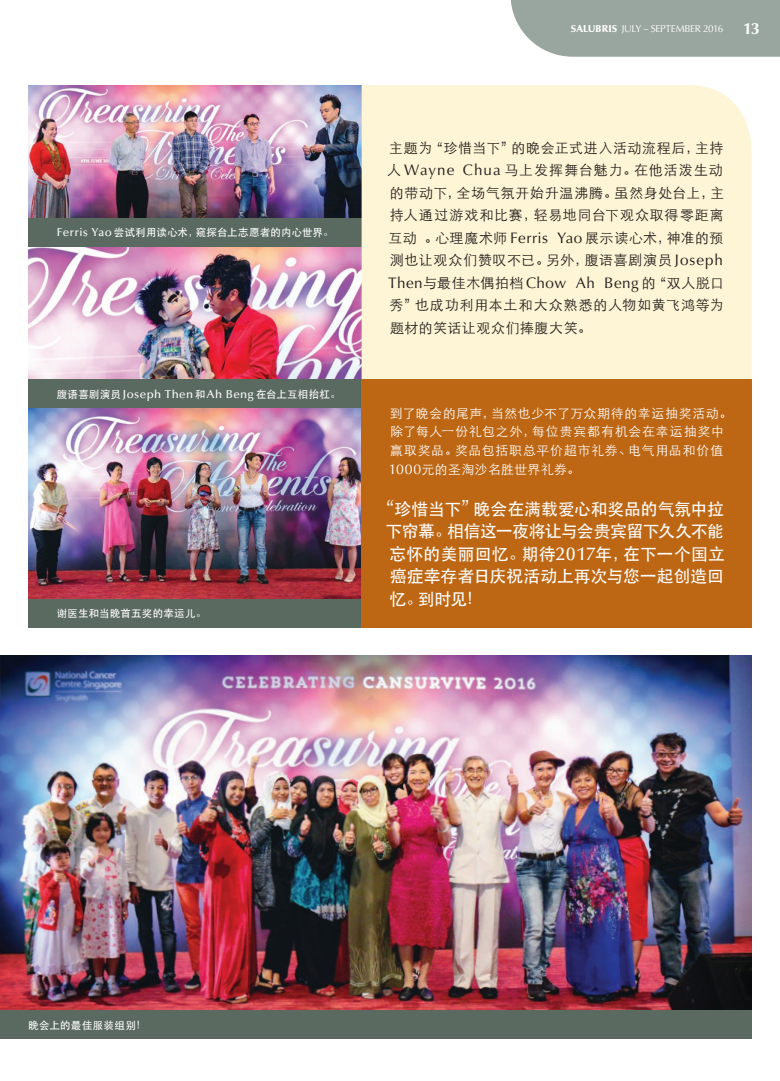
<style>
.page{position:relative;width:780px;height:1081px;background:#fff}
.page>*{position:absolute;margin:0;border:0;box-sizing:border-box;transform-origin:0 0}
.t1{font:500 16.88px/22.5px "ST Heiti SC";color:#fff;text-align:justify}
.t2{font:15.25px "Optima LT Std";letter-spacing:.03em;color:#231f20}
.t3{font:300 13.88px/22.5px "ST Heiti SC";letter-spacing:.06em;color:#231f20;text-align:justify}
.t4{font:300 12.75px/18.8px "ST Heiti SC";letter-spacing:.06em;color:#fff}
.t5{font:500 11.5px "Optima LT Std";letter-spacing:.035em;color:#fff}
.t6{font:500 10.5px "ST Heiti SC";letter-spacing:.02em;color:#fff}
.t7{font:10px "Optima LT Std";letter-spacing:-.04em;color:#fff}
.s1{font-family:"Optima LT Std";font-size:11.5px}
.s2{font-family:"ST Heiti SC";font-size:10.5px}
.s3{font-weight:900}
.s4{font-weight:700;font-size:16.25px}
.s5{font-family:"Optima LT Std";font-weight:400;font-size:15.25px}
.s6{font-family:"ST Heiti SC";font-weight:300;font-size:13.88px}
.s7{font-family:"Optima LT Std";font-weight:400;font-size:14px}
.s8{font-family:"Optima LT Std";font-size:18.62px}
</style>
<div class="page">
<img style="left:28px;top:85px;width:333px;height:133px">
<img style="left:28px;top:246px;width:333px;height:133px">
<img style="left:28px;top:407px;width:333px;height:192px">
<img style="left:0;top:656px;width:751px;height:354px">
<div style="left:0;top:1010px;width:751px;height:28px;background:#5b6a61"></div>
<div style="left:28px;top:218px;width:333px;height:28px;background:#5b6a61"></div>
<div style="left:28px;top:599px;width:333px;height:28px;background:#5b6a61"></div>
<div style="left:28px;top:379px;width:333px;height:28px;background:#5b6a61"></div>
<div style="left:361px;top:85px;width:390px;height:294px;background:#fef5d6"></div>
<div style="left:361px;top:379px;width:390px;height:248px;background:#bd6714"></div>
<svg style="left:510px;top:0;width:270px;height:57px;background:#9faba5"></svg>
<p class="t6" style="left:57px;top:227px;width:278px"><span class="s1">Ferris Yao</span> 尝试利用读心术，窥探台上志愿者的内心世界。</p>
<p class="t5" style="left:57px;top:387px;width:285px"><span class="s2">腹语喜剧演员</span>Joseph Then<span class="s2">和</span>Ah Beng<span class="s2">在台上互相抬杠。</span></p>
<p class="t6" style="left:57px;top:608px;width:151px">谢医生和当晚首五奖的幸运儿。</p>
<p class="t7" style="left:571px;top:23px;width:190px"><span class="s3">SALUBRIS</span> JULY – SEPTEMBER 2016 <span class="s4">13</span></p>
<p class="t3" style="left:387px;top:135px;width:339px">主题为“珍惜当下”的晚会正式进入活动流程后，主持人 <span class="s5">Wayne Chua</span> 马上发挥舞台魅力。在他活泼生动的带动下，全场气氛开始升温沸腾。虽然身处台上，主持人通过游戏和比赛，轻易地同台下观众取得零距离互动 。心理魔术师 <span class="s5">Ferris Yao</span> 展示读心术，神准的预测也让观众们赞叹不已。另外，腹语喜剧演员 <span class="s5">Joseph</span></p>
<p class="t2" style="left:388px;top:274px;width:337px">Then<span class="s6">与最佳木偶拍档</span> Chow Ah Beng <span class="s6">的“双人脱口</span></p>
<p class="t3" style="left:389px;top:293px;width:336px">秀”也成功利用本土和大众熟悉的人物如黄飞鸿等为题材的笑话让观众们捧腹大笑。</p>
<p class="t4" style="left:389px;top:402px;width:345px">到了晚会的尾声，当然也少不了万众期待的幸运抽奖活动。除了每人一份礼包之外，每位贵宾都有机会在幸运抽奖中赢取奖品。奖品包括职总平价超市礼券、电气用品和价值<br><span class="s7">1000</span>元的圣淘沙名胜世界礼券。</p>
<p class="t1" style="left:385px;top:497px;width:341px;text-indent:-8px">“珍惜当下”晚会在满载爱心和奖品的气氛中拉下帘幕。相信这一夜将让与会贵宾留下久久不能忘怀的美丽回忆。期待<span class="s8">2017</span>年，在下一个国立癌症幸存者日庆祝活动上再次与您一起创造回忆。到时见！</p>
<p class="t6" style="left:28px;top:1019px;width:119px">晚会上的最佳服装组别！</p>
</div>
